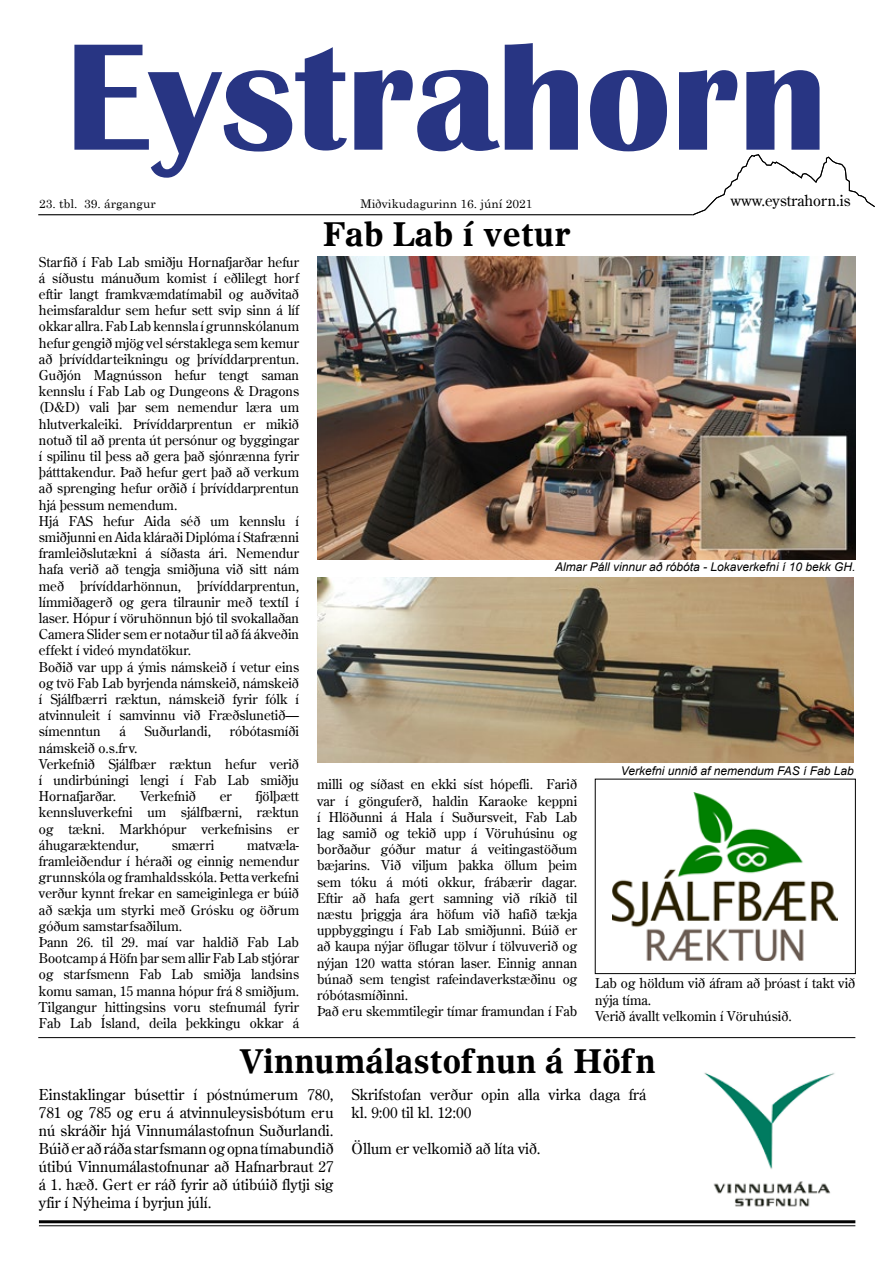
<style>
.page{position:relative;width:893px;height:1263px;background:#fff}
.page>*{position:absolute;margin:0;border:0;box-sizing:border-box;transform-origin:0 0}
.t1{font:700 157.5px "Britannic";color:#283583}
.t2{font:700 33px "Olympian";color:#000}
.t3{font:15px/18px "Century Old Style";color:#000;text-align:justify}
.t4{font:13.5px/16.2px "Century Old Style";color:#000}
.t5{font:italic 12px "Arial";color:#000}
.t6{font:12px "Century";color:#000}
</style>
<div class="page">
<hr style="left:38px;top:214px;width:692px;height:1px;background:#000">
<div style="left:688px;top:174px;width:162px;height:60px;border:3px solid #fff;border-radius:50%"></div>
<svg style="left:692px;top:154px;width:183px;height:62px"></svg>
<hr style="left:39px;top:1220px;width:816px;height:3px;background:#000">
<hr style="left:39px;top:1225px;width:816px;height:1px;background:#000">
<img style="left:317px;top:577px;width:537px;height:185px">
<img style="left:317px;top:256px;width:538px;height:303px">
<img style="left:613px;top:792px;width:225px;height:168px">
<div style="left:595px;top:779px;width:261px;height:195px;border:1px solid #000"></div>
<img style="left:704px;top:1072px;width:131px;height:135px">
<hr style="left:38px;top:1037px;width:817px;height:1px;background:#000">
<h1 class="t1" style="left:65px;top:9px;width:763px">Eystrahorn</h1>
<p class="t6" style="left:39px;top:193px;width:118px">23. tbl. 39. árgangur</p>
<p class="t6" style="left:360px;top:193px;width:174px">Miðvikudagurinn 16. júní 2021</p>
<p class="t3" style="left:730px;top:192px;width:122px">www.eystrahorn.is</p>
<p class="t4" style="left:39px;top:253px;width:262px">Starfið í Fab Lab smiðju Hornafjarðar hefur á síðustu mánuðum komist í eðlilegt horf eftir langt framkvæmdatímabil og auðvitað heimsfaraldur sem hefur sett svip sinn á líf okkar allra. Fab Lab kennsla í grunnskólanum hefur gengið mjög vel sérstaklega sem kemur að þrívíddarteikningu og þrívíddarprentun.<br>Guðjón Magnússon hefur tengt saman kennslu í Fab Lab og Dungeons &amp; Dragons (D&amp;D) vali þar sem nemendur læra um hlutverkaleiki. Þrívíddarprentun er mikið notuð til að prenta út persónur og byggingar í spilinu til þess að gera það sjónrænna fyrir þátttakendur. Það hefur gert það að verkum að sprenging hefur orðið í þrívíddarprentun hjá þessum nemendum.<br>Hjá FAS hefur Aida séð um kennslu í smiðjunni en Aida kláraði Diplóma í Stafrænni framleiðslutækni á síðasta ári. Nemendur hafa verið að tengja smiðjuna við sitt nám með þrívíddarhönnun, þrívíddarprentun, límmiðagerð og gera tilraunir með textíl í laser. Hópur í vöruhönnun bjó til svokallaðan Camera Slider sem er notaður til að fá ákveðin effekt í videó myndatökur.<br>Boðið var upp á ýmis námskeið í vetur eins og tvö Fab Lab byrjenda námskeið, námskeið í Sjálfbærri ræktun, námskeið fyrir fólk í atvinnuleit í samvinnu við Fræðslunetið— símenntun</p>
<p class="t4" style="left:119px;top:723px;width:8px">á</p>
<p class="t4" style="left:144px;top:723px;width:68px">Suðurlandi,</p>
<p class="t4" style="left:230px;top:723px;width:71px">róbótasmíði</p>
<p class="t4" style="left:39px;top:739px;width:262px">námskeið o.s.frv.<br>Verkefnið Sjálfbær ræktun hefur verið í undirbúningi lengi í Fab Lab smiðju<br>Hornafjarðar.</p>
<p class="t4" style="left:39px;top:788px;width:262px;text-align:justify;text-indent:217px">fjölþætt kennsluverkefni um sjálfbærni, ræktun og tækni. Markhópur verkefnisins er áhugaræktendur,</p>
<p class="t4" style="left:140px;top:788px;width:58px">Verkefnið</p>
<p class="t4" style="left:220px;top:788px;width:14px">er</p>
<p class="t4" style="left:39px;top:836px;width:262px;text-indent:208px">matvæla&shy;framleiðendur í héraði og einnig nemendur grunnskóla og framhaldsskóla. Þetta verkefni verður kynnt frekar en sameiginlega er búið að sækja um styrki með Grósku og öðrum góðum samstarfsaðilum.<br>Þann 26. til 29. maí var haldið Fab Lab Bootcamp á Höfn þar sem allir Fab Lab stjórar og starfsmenn Fab Lab smiðja landsins komu saman, 15 manna hópur frá 8 smiðjum.<br>Tilgangur hittingsins voru stefnumál fyrir Fab Lab Ísland, deila þekkingu okkar á</p>
<p class="t4" style="left:172px;top:836px;width:44px">smærri</p>
<h2 class="t2" style="left:323px;top:213px;width:249px">Fab Lab í vetur</h2>
<p class="t5" style="left:555px;top:559px;width:302px">Almar Páll vinnur að róbóta - Lokaverkefni í 10 bekk GH.</p>
<p class="t4" style="left:317px;top:776px;width:262px">milli og síðast en ekki síst hópefli. Farið var í gönguferð, haldin Karaoke keppni í Hlöðunni á Hala í Suðursveit, Fab Lab lag samið og tekið upp í Vöruhúsinu og borðaður góður matur á veitingastöðum bæjarins. Við viljum þakka öllum þeim sem tóku á móti okkur, frábærir dagar.<br>Eftir að hafa gert samning við ríkið til næstu þriggja ára höfum við hafið tækja uppbyggingu í Fab Lab smiðjunni. Búið er að kaupa nýjar öflugar tölvur í tölvuverið og nýjan 120 watta stóran laser. Einnig annan búnað sem tengist rafeindaverkstæðinu og róbótasmíðinni.<br>Það eru skemmtilegir tímar framundan í Fab</p>
<p class="t5" style="left:621px;top:763px;width:234px">Verkefni unnið af nemendum FAS í Fab Lab</p>
<p class="t4" style="left:595px;top:975px;width:262px">Lab og höldum við áfram að þróast í takt við nýja tíma.<br>Verið ávallt velkomin í Vöruhúsið.</p>
<h2 class="t2" style="left:239px;top:1040px;width:418px">Vinnumálastofnun á Höfn</h2>
<p class="t3" style="left:39px;top:1085px;width:296px">Einstaklingar búsettir í póstnúmerum 780, 781 og 785 og eru á atvinnuleysisbótum eru nú skráðir hjá Vinnumálastofnun Suðurlandi.<br>Búið er að ráða starfsmann og opna tímabundið útibú Vinnumálastofnunar að Hafnarbraut 27 á 1. hæð. Gert er ráð fyrir að útibúið flytji sig yfir í Nýheima í byrjun júlí.</p>
<p class="t3" style="left:352px;top:1085px;width:296px">Skrifstofan verður opin alla virka daga frá kl. 9:00 til kl. 12:00</p>
<p class="t3" style="left:352px;top:1139px;width:191px">Öllum er velkomið að líta við.</p>
</div>
